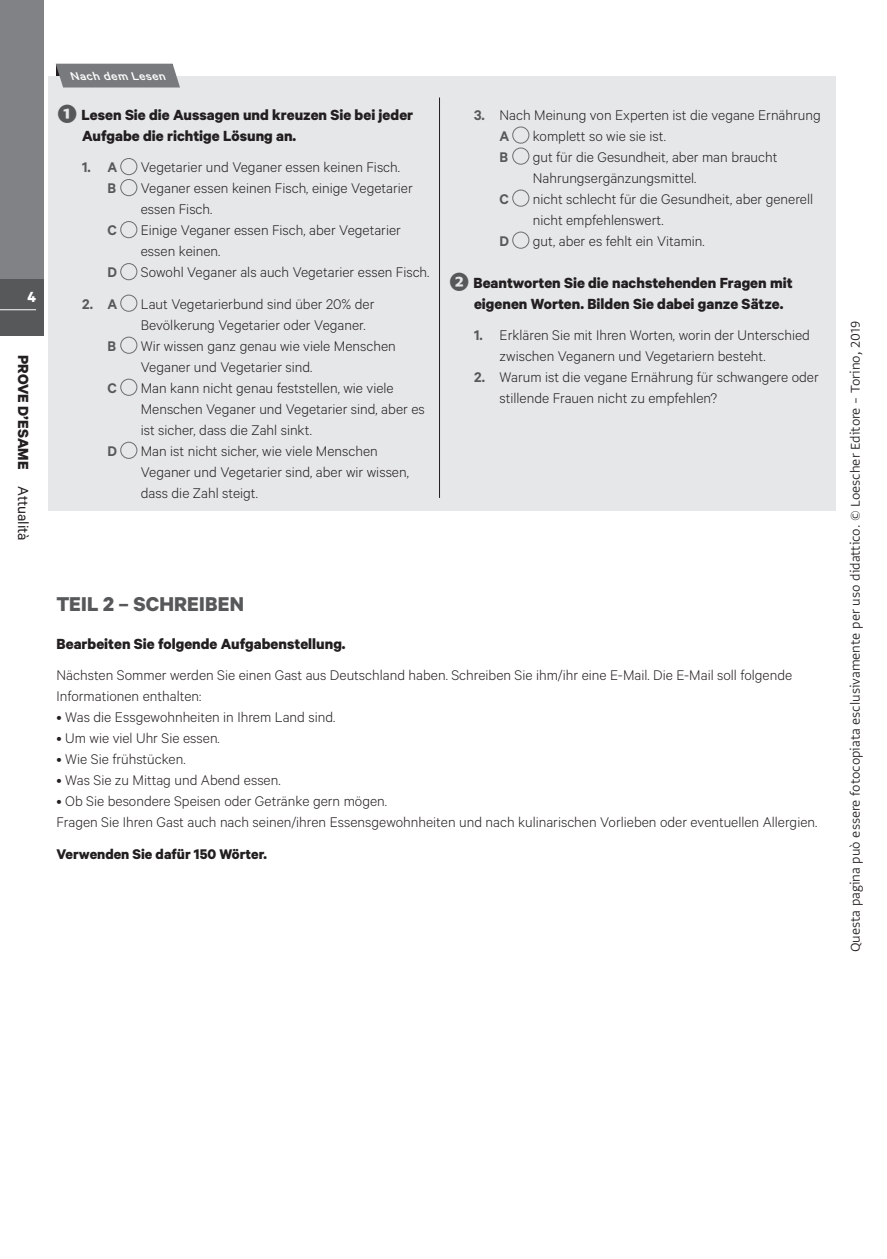
<style>
.page{position:relative;width:887px;height:1259px;background:#fff}
.page>*{position:absolute;margin:0;border:0;box-sizing:border-box;transform-origin:0 0}
.t1{font:700 22.5px "Calibre";letter-spacing:.005em;color:#57585a}
.t2{font:700 16.5px/21px "Calibre";color:#231f20}
.t3{font:700 16.5px "Calibre";color:#fff}
.t4{font:300 15.75px/21px "Calibre";color:#231f20}
.t5{font:700 15.75px "Calibre";color:#231f20}
.t6{font:600 15.75px "Calibre";color:#57585a}
.t7{font:300 15px "Greta Sans Std";color:#231f20}
.t8{font:italic 500 12.6px "Calibre";color:#fff;scale:1.1 1}
.s1{font-weight:400}
.s2{font-family:"Greta Sans Std Bld";font-weight:400;font-size:31.5px;color:#57585a}
.s3{font-weight:600;color:#57585a}
</style>
<div class="page">
<div style="left:0;top:279px;width:44px;height:57px;background:#57585a"></div>
<hr style="left:0;top:309px;width:36px;height:1px;background:#fff">
<div style="left:0;top:0;width:44px;height:279px;background:#808285"></div>
<div style="left:48px;top:76px;width:787px;height:434px;background:#e6e7e9"></div>
<div style="left:120px;top:158px;width:17px;height:17px;border:1px solid #6c6d70;border-radius:50%"></div>
<div style="left:120px;top:179px;width:17px;height:17px;border:1px solid #6c6d70;border-radius:50%"></div>
<div style="left:120px;top:221px;width:17px;height:17px;border:1px solid #6c6d70;border-radius:50%"></div>
<div style="left:120px;top:263px;width:17px;height:17px;border:1px solid #6c6d70;border-radius:50%"></div>
<div style="left:120px;top:295px;width:17px;height:16px;border:1px solid #6c6d70;border-radius:50%"></div>
<div style="left:120px;top:337px;width:17px;height:16px;border:1px solid #6c6d70;border-radius:50%"></div>
<div style="left:120px;top:379px;width:17px;height:16px;border:1px solid #6c6d70;border-radius:50%"></div>
<div style="left:120px;top:442px;width:17px;height:16px;border:1px solid #6c6d70;border-radius:50%"></div>
<div style="left:512px;top:127px;width:17px;height:16px;border:1px solid #6c6d70;border-radius:50%"></div>
<div style="left:512px;top:148px;width:17px;height:16px;border:1px solid #6c6d70;border-radius:50%"></div>
<div style="left:512px;top:190px;width:17px;height:16px;border:1px solid #6c6d70;border-radius:50%"></div>
<div style="left:512px;top:232px;width:17px;height:16px;border:1px solid #6c6d70;border-radius:50%"></div>
<div style="left:56px;top:64px;width:124px;height:23px;background:#787a7d"></div>
<hr style="left:439px;top:97px;width:1px;height:401px;background:#231f20">
<p class="t3" style="left:27px;top:287px;width:10px">4</p>
<p class="t2" style="left:34px;top:355px;width:187px;rotate:90deg">PROVE D’ESAME <span class="s1">Attualità</span></p>
<p class="t8" style="left:72px;top:68px;width:92px">Nachdem Lesen</p>
<p class="t2" style="left:82px;top:103px;width:332px;text-indent:-26px"><span class="s2">❶</span> Lesen Sie die Aussagen und kreuzen Sie bei jeder<br>Aufgabe die richtige Lösung an.</p>
<p class="t6" style="left:82px;top:158px;width:37px">1. A</p>
<p class="t4" style="left:141px;top:156px;width:261px">Vegetarier und Veganer essen keinen Fisch.</p>
<p class="t6" style="left:108px;top:179px;width:10px">B</p>
<p class="t4" style="left:141px;top:177px;width:273px">Veganer essen keinen Fisch, einige Vegetarier essen Fisch.</p>
<p class="t6" style="left:108px;top:221px;width:11px">C</p>
<p class="t4" style="left:141px;top:219px;width:261px">Einige Veganer essen Fisch, aber Vegetarier essen keinen.</p>
<p class="t6" style="left:108px;top:263px;width:11px">D</p>
<p class="t4" style="left:141px;top:261px;width:290px">Sowohl Veganer als auch Vegetarier essen Fisch.</p>
<p class="t6" style="left:82px;top:294px;width:37px">2. A</p>
<p class="t4" style="left:141px;top:292px;width:235px">Laut Vegetarierbund sind über 20% der<br>Bevölkerung Vegetarier oder Veganer.</p>
<p class="t6" style="left:108px;top:336px;width:10px">B</p>
<p class="t4" style="left:141px;top:334px;width:256px">Wir wissen ganz genau wie viele Menschen<br>Veganer und Vegetarier sind.</p>
<p class="t6" style="left:108px;top:378px;width:11px">C</p>
<p class="t4" style="left:141px;top:376px;width:285px">Man kann nicht genau feststellen, wie viele<br>Menschen Veganer und Vegetarier sind, aber es ist sicher, dass die Zahl sinkt.</p>
<p class="t6" style="left:108px;top:441px;width:11px">D</p>
<p class="t4" style="left:141px;top:439px;width:269px">Man ist nicht sicher, wie viele Menschen<br>Veganer und Vegetarier sind, aber wir wissen, dass die Zahl steigt.</p>
<p class="t4" style="left:499px;top:103px;width:322px;text-indent:-26px"><span class="s3">3.</span> Nach Meinung von Experten ist die vegane Ernährung<br><span class="s3">A</span></p>
<p class="t4" style="left:532px;top:124px;width:135px">komplett so wie sie ist.</p>
<p class="t6" style="left:499px;top:147px;width:10px">B</p>
<p class="t4" style="left:532px;top:145px;width:246px">gut für die Gesundheit, aber man braucht<br>Nahrungsergänzungsmittel.</p>
<p class="t6" style="left:499px;top:189px;width:11px">C</p>
<p class="t4" style="left:532px;top:187px;width:282px">nicht schlecht für die Gesundheit, aber generell nicht empfehlenswert.</p>
<p class="t6" style="left:499px;top:231px;width:11px">D</p>
<p class="t4" style="left:532px;top:229px;width:173px">gut, aber es fehlt ein Vitamin.</p>
<p class="t2" style="left:474px;top:271px;width:320px;text-indent:-26px"><span class="s2">❷</span> Beantworten Sie die nachstehenden Fragen mit eigenen Worten. Bilden Sie dabei ganze Sätze.</p>
<p class="t4" style="left:499px;top:324px;width:312px;text-indent:-26px"><span class="s3">1.</span> Erklären Sie mit Ihren Worten, worin der Unterschied zwischen Veganern und Vegetariern besteht.</p>
<p class="t4" style="left:499px;top:366px;width:320px;text-indent:-26px"><span class="s3">2.</span> Warum ist die vegane Ernährung für schwangere oder stillende Frauen nicht zu empfehlen?</p>
<h1 class="t1" style="left:56px;top:589px;width:189px">TEIL 2 – SCHREIBEN</h1>
<p class="t2" style="left:56px;top:632px;width:290px">Bearbeiten Sie folgende Aufgabenstellung.</p>
<p class="t4" style="left:56px;top:664px;width:737px">Nächsten Sommer werden Sie einen Gast aus Deutschland haben. Schreiben Sie ihm/ihr eine E-Mail. Die E-Mail soll folgende<br>Informationen enthalten:</p>
<p class="t4" style="left:56px;top:706px;width:280px">• Was die Essgewohnheiten in Ihrem Land sind.</p>
<p class="t4" style="left:56px;top:727px;width:165px">• Um wie viel Uhr Sie essen.</p>
<p class="t4" style="left:56px;top:747px;width:130px">• Wie Sie frühstücken.</p>
<p class="t4" style="left:56px;top:768px;width:225px">• Was Sie zu Mittag und Abend essen.</p>
<p class="t4" style="left:56px;top:789px;width:762px">• Ob Sie besondere Speisen oder Getränke gern mögen.<br>Fragen Sie Ihren Gast auch nach seinen/ihren Essensgewohnheiten und nach kulinarischen Vorlieben oder eventuellen Allergien.</p>
<p class="t5" style="left:56px;top:844px;width:212px">Verwenden Sie dafür 150 Wörter.</p>
<p class="t7" style="left:846px;top:952px;width:632px;rotate:-90deg">Questa pagina può essere fotocopiata esclusivamente per uso didattico. © Loescher Editore – Torino, 2019</p>
</div>
